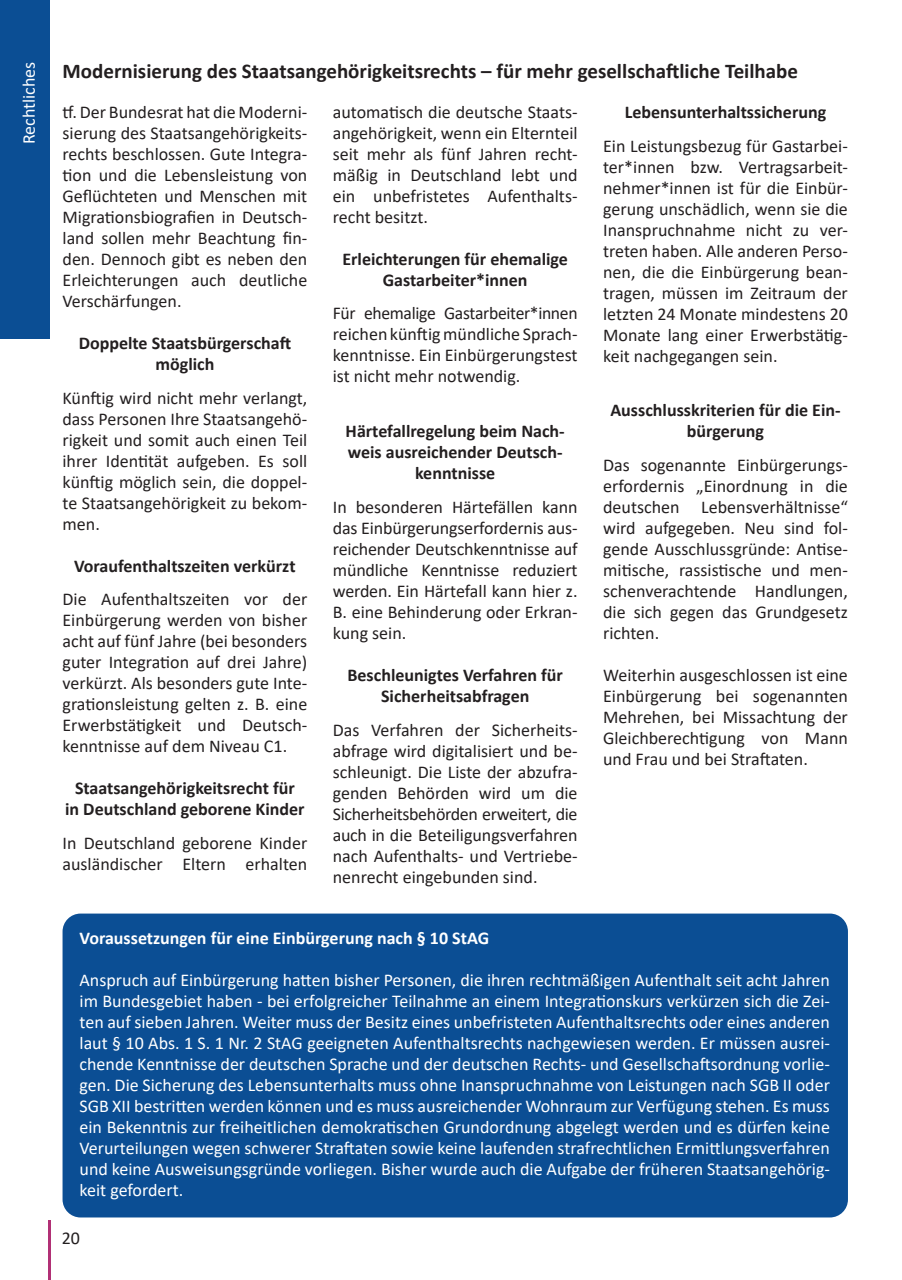
<style>
.page{position:relative;width:902px;height:1280px;background:#fff}
.page>*{position:absolute;margin:0;border:0;box-sizing:border-box;transform-origin:0 0}
.t1{font:700 21px "Calibri";color:#231f20}
.t2{font:18px/21px "Calibri";color:#231f20;text-align:justify}
.t3{font:18px/21px "Calibri";color:#fff;text-align:justify}
.t4{font:700 18px/21px "Calibri";color:#231f20;text-align:center}
.t5{font:700 18px "Calibri";color:#fff}
</style>
<div class="page">
<div style="left:0;top:0;width:50px;height:338px;background:#0b4e94"></div>
<hr style="left:48px;top:1220px;width:3px;height:60px;background:#b13075">
<div style="left:63px;top:913px;width:784px;height:304px;background:#0b4e94;border-radius:18px"></div>
<p class="t3" style="left:18px;top:144px;width:84px;rotate:-90deg">Rechtliches</p>
<p class="t1" style="left:63px;top:56px;width:737px">Modernisierung des Staatsangehörigkeitsrechts – für mehr gesellschaftliche Teilhabe</p>
<p class="t2" style="left:63px;top:101px;width:246px">tf. Der Bundesrat hat die Moderni&shy;sierung des Staatsangehörigkeits&shy;rechts beschlossen. Gute Integra&shy;tion und die Lebensleistung von Geflüchteten und Menschen mit Migrationsbiografien in Deutsch&shy;land sollen mehr Beachtung fin&shy;den. Dennoch gibt es neben den Erleichterungen auch deutliche Verschärfungen.</p>
<p class="t4" style="left:79px;top:332px;width:214px">Doppelte Staatsbürgerschaft möglich</p>
<p class="t2" style="left:62px;top:387px;width:246px">Künftig wird nicht mehr verlangt, dass Personen Ihre Staatsangehö&shy;rigkeit und somit auch einen Teil ihrer Identität aufgeben. Es soll künftig möglich sein, die doppel&shy;te Staatsangehörigkeit zu bekom&shy;men.</p>
<p class="t4" style="left:74px;top:555px;width:223px">Voraufenthaltszeiten verkürzt</p>
<p class="t2" style="left:62px;top:588px;width:246px">Die Aufenthaltszeiten vor der Einbürgerung werden von bisher acht auf fünf Jahre (bei besonders guter Integration auf drei Jahre) verkürzt. Als besonders gute Inte&shy;grationsleistung gelten z. B. eine Erwerbstätigkeit und Deutsch&shy;kenntnisse auf dem Niveau C1.</p>
<p class="t4" style="left:65px;top:778px;width:241px">Staatsangehörigkeitsrecht für<br>in Deutschland geborene Kinder</p>
<p class="t2" style="left:62px;top:832px;width:246px">In Deutschland geborene Kinder ausländischer Eltern erhalten</p>
<p class="t2" style="left:333px;top:101px;width:246px">automatisch die deutsche Staats&shy;angehörigkeit, wenn ein Elternteil seit mehr als fünf Jahren recht&shy;mäßig in Deutschland lebt und ein unbefristetes Aufenthalts&shy;recht besitzt.</p>
<p class="t4" style="left:342px;top:248px;width:227px">Erleichterungen für ehemalige<br>Gastarbeiter*innen</p>
<p class="t2" style="left:333px;top:303px;width:246px">Für ehemalige Gastarbeiter*innen reichen künftig mündliche Sprach&shy;kenntnisse. Ein Einbürgerungstest ist nicht mehr notwendig.</p>
<p class="t4" style="left:345px;top:420px;width:221px">Härtefallregelung beim Nach&shy;weis ausreichender Deutsch&shy;kenntnisse</p>
<p class="t2" style="left:333px;top:496px;width:246px">In besonderen Härtefällen kann das Einbürgerungserfordernis aus&shy;reichender Deutschkenntnisse auf mündliche Kenntnisse reduziert werden. Ein Härtefall kann hier z.<br>B. eine Behinderung oder Erkran&shy;kung sein.</p>
<p class="t4" style="left:347px;top:664px;width:217px">Beschleunigtes Verfahren für<br>Sicherheitsabfragen</p>
<p class="t2" style="left:333px;top:719px;width:246px">Das Verfahren der Sicherheits&shy;abfrage wird digitalisiert und be&shy;schleunigt. Die Liste der abzufra&shy;genden Behörden wird um die Sicherheitsbehörden erweitert, die auch in die Beteiligungsverfahren nach Aufenthalts- und Vertriebe&shy;nenrecht eingebunden sind.</p>
<p class="t4" style="left:624px;top:101px;width:203px">Lebensunterhaltssicherung</p>
<p class="t2" style="left:603px;top:135px;width:246px">Ein Leistungsbezug für Gastarbei&shy;ter*innen bzw. Vertragsarbeit&shy;nehmer*innen ist für die Einbür&shy;gerung unschädlich, wenn sie die Inanspruchnahme nicht zu ver&shy;treten haben. Alle anderen Perso&shy;nen, die die Einbürgerung bean&shy;tragen, müssen im Zeitraum der letzten 24 Monate mindestens 20<br>Monate lang einer Erwerbstätig&shy;keit nachgegangen sein.</p>
<p class="t4" style="left:610px;top:400px;width:232px">Ausschlusskriterien für die Ein&shy;bürgerung</p>
<p class="t2" style="left:603px;top:454px;width:246px">Das sogenannte Einbürgerungs&shy;erfordernis „Einordnung in die deutschen Lebensverhältnisse“ wird aufgegeben. Neu sind fol&shy;gende Ausschlussgründe: Antise&shy;mitische, rassistische und men&shy;schenverachtende Handlungen, die sich gegen das Grundgesetz richten.</p>
<p class="t2" style="left:603px;top:664px;width:246px">Weiterhin ausgeschlossen ist eine Einbürgerung bei sogenannten Mehrehen, bei Missachtung der Gleichberechtigung von Mann und Frau und bei Straftaten.</p>
<p class="t5" style="left:80px;top:925px;width:411px">Voraussetzungen für eine Einbürgerung nach § 10 StAG</p>
<p class="t3" style="left:80px;top:969px;width:752px">Anspruch auf Einbürgerung hatten bisher Personen, die ihren rechtmäßigen Aufenthalt seit acht Jahren im Bundesgebiet haben - bei erfolgreicher Teilnahme an einem Integrationskurs verkürzen sich die Zei&shy;ten auf sieben Jahren. Weiter muss der Besitz eines unbefristeten Aufenthaltsrechts oder eines anderen laut § 10 Abs. 1 S. 1 Nr. 2 StAG geeigneten Aufenthaltsrechts nachgewiesen werden. Er müssen ausrei&shy;chende Kenntnisse der deutschen Sprache und der deutschen Rechts- und Gesellschaftsordnung vorlie&shy;gen. Die Sicherung des Lebensunterhalts muss ohne Inanspruchnahme von Leistungen nach SGB II oder SGB XII bestritten werden können und es muss ausreichender Wohnraum zur Verfügung stehen. Es muss ein Bekenntnis zur freiheitlichen demokratischen Grundordnung abgelegt werden und es dürfen keine Verurteilungen wegen schwerer Straftaten sowie keine laufenden strafrechtlichen Ermittlungsverfahren und keine Ausweisungsgründe vorliegen. Bisher wurde auch die Aufgabe der früheren Staatsangehörig&shy;keit gefordert.</p>
<p class="t2" style="left:62px;top:1227px;width:20px">20</p>
</div>
